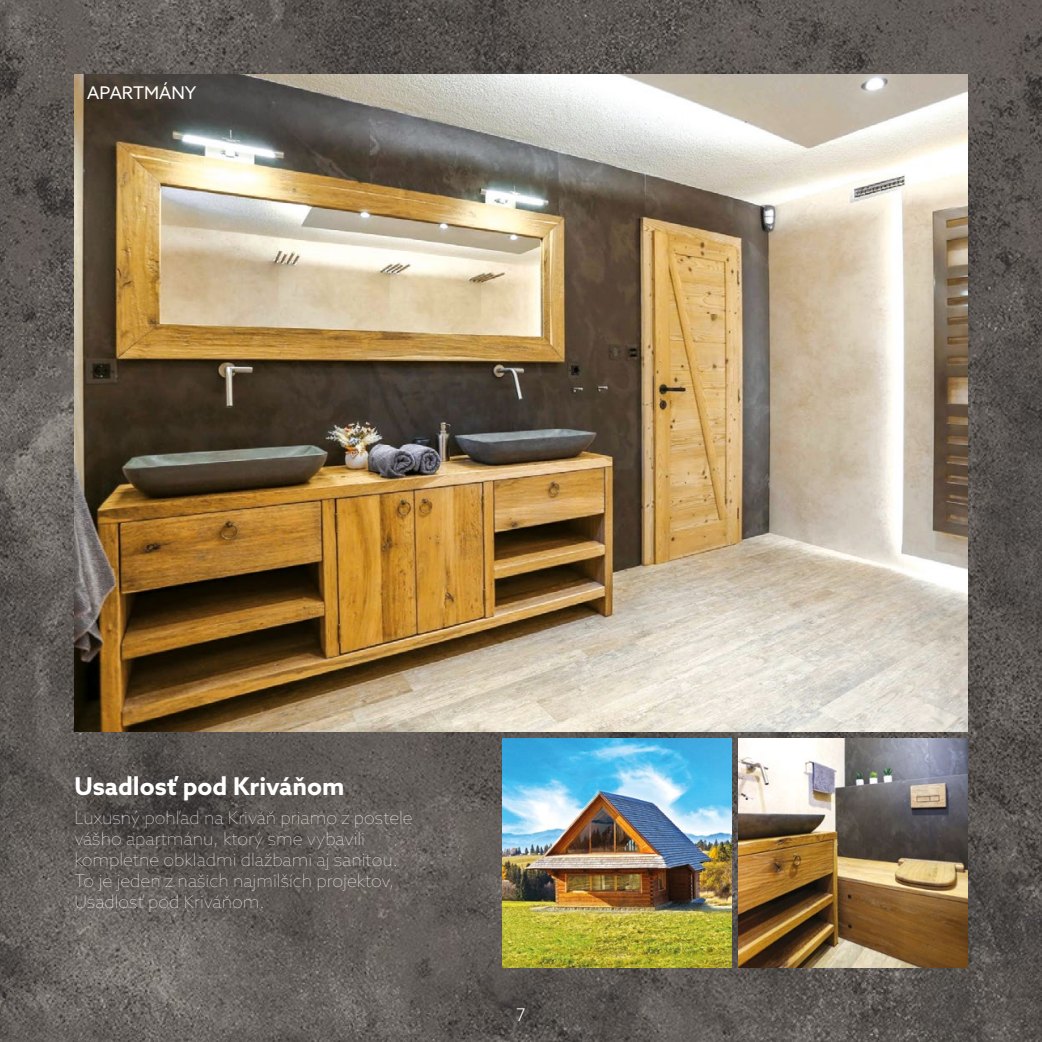
<style>
.page{position:relative;width:1042px;height:1042px;background:#fff}
.page>*{position:absolute;margin:0;border:0;box-sizing:border-box;transform-origin:0 0}
.t1{font:700 24.5px "Azo Sans";color:#fff}
.t2{font:100 17.5px/21px "Azo Sans";color:#fff}
.t3{font:17.5px "Azo Sans";color:#fff}
.t4{font:300 17.5px "Azo Sans";color:#fff}
</style>
<div class="page">
<img style="left:0;top:0;width:1042px;height:1042px">
<img style="left:74px;top:74px;width:893px;height:658px">
<img style="left:738px;top:738px;width:229px;height:229px">
<img style="left:502px;top:738px;width:230px;height:229px">
<p class="t3" style="left:87px;top:82px;width:110px">APARTMÁNY</p>
<h1 class="t1" style="left:74px;top:770px;width:272px">Usadlosť pod Kriváňom</h1>
<p class="t2" style="left:74px;top:806px;width:340px">Luxusný pohľad na Kriváň priamo z postele vášho apartmánu, ktorý sme vybavili kompletne obkladmi dlažbami aj sanitou.<br>To je jeden z našich najmilších projektov, Usadlosť pod Kriváňom.</p>
<p class="t4" style="left:516px;top:1003px;width:11px">7</p>
</div>
